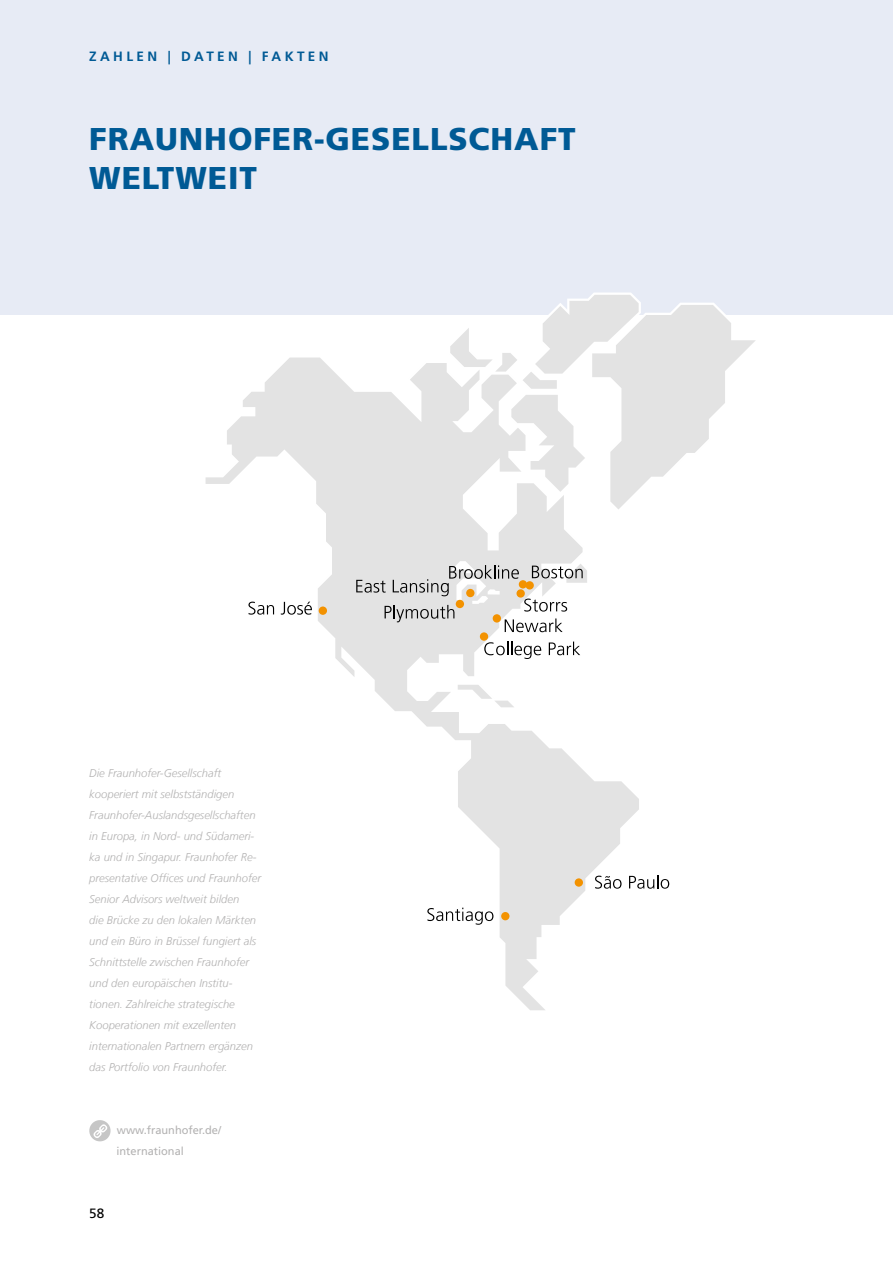
<style>
.page{position:relative;width:893px;height:1263px;background:#fff}
.page>*{position:absolute;margin:0;border:0;box-sizing:border-box;transform-origin:0 0}
.t1{font:900 31.5px/39px "Frutiger LT Com";letter-spacing:.03em;color:#005a95}
.t2{font:700 13.5px "Frutiger LT Com";letter-spacing:.25em;color:#005a95}
.t3{font:13.5px "Frutiger LT Com";color:#000}
.t4{font:italic 300 11.25px/21px "Frutiger LT Com";color:#b3b2b2}
.t5{font:11.25px/21px "Frutiger LT Com";color:#b3b2b2}
</style>
<div class="page">
<div style="left:0;top:0;width:893px;height:315px;background:#e7ebf5"></div>
<svg style="left:89px;top:1120px;width:22px;height:22px"></svg>
<svg style="left:205px;top:293px;width:551px;height:717px"></svg>
<svg style="left:484px;top:641px;width:57px;height:18px"></svg>
<svg style="left:549px;top:641px;width:31px;height:14px"></svg>
<svg style="left:427px;top:908px;width:66px;height:17px"></svg>
<div style="left:480px;top:632px;width:8px;height:9px;background:#f39200;border-radius:50%"></div>
<div style="left:319px;top:606px;width:8px;height:9px;background:#f39200;border-radius:50%"></div>
<div style="left:501px;top:912px;width:8px;height:8px;background:#f39200;border-radius:50%"></div>
<svg style="left:595px;top:876px;width:27px;height:13px"></svg>
<svg style="left:629px;top:875px;width:40px;height:14px"></svg>
<div style="left:575px;top:878px;width:8px;height:9px;background:#f39200;border-radius:50%"></div>
<svg style="left:356px;top:565px;width:227px;height:67px"></svg>
<svg style="left:248px;top:602px;width:26px;height:13px"></svg>
<svg style="left:281px;top:602px;width:31px;height:13px"></svg>
<p class="t2" style="left:89px;top:49px;width:241px">ZAHLEN | DATEN | FAKTEN</p>
<h1 class="t1" style="left:89px;top:119px;width:488px">FRAUNHOFER-GESELLSCHAFT<br>WELTWEIT</h1>
<p class="t4" style="left:89px;top:762px;width:173px">Die Fraunhofer-Gesellschaft kooperiert mit selbstständigen Fraunhofer-Auslandsgesellschaften in Europa, in Nord- und Südameri&shy;ka und in Singapur. Fraunhofer Re&shy;presentative Offices und Fraunhofer Senior Advisors weltweit bilden<br>die Brücke zu den lokalen Märkten und ein Büro in Brüssel fungiert als Schnittstelle zwischen Fraunhofer und den europäischen Institu&shy;tionen. Zahlreiche strategische Kooperationen mit exzellenten internationalen Partnern ergänzen das Portfolio von Fraunhofer.</p>
<p class="t5" style="left:117px;top:1119px;width:106px">www.fraunhofer.de/ international</p>
<p class="t3" style="left:89px;top:1205px;width:17px">58</p>
</div>
